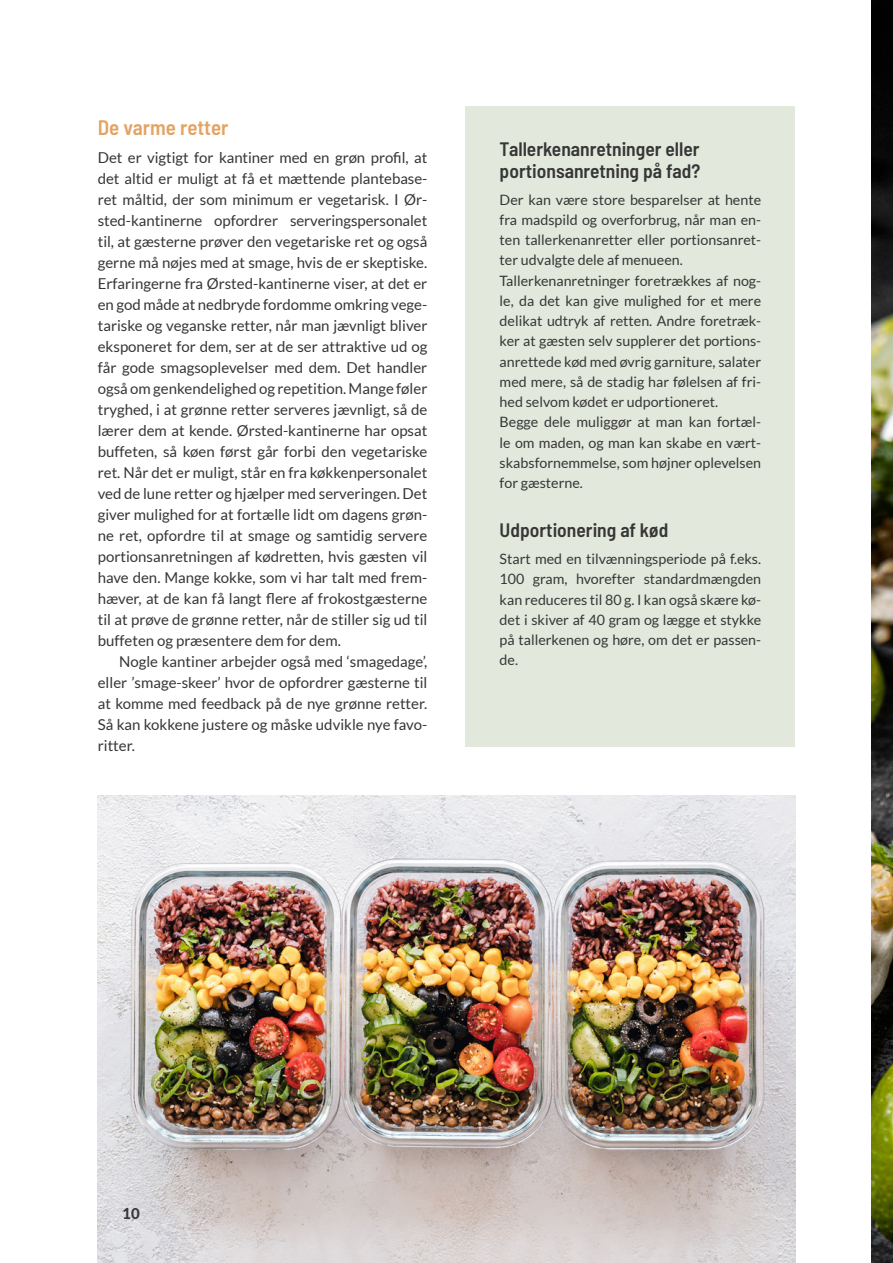
<style>
.page{position:relative;width:893px;height:1263px;background:#fff}
.page>*{position:absolute;margin:0;border:0;box-sizing:border-box;transform-origin:0 0}
.Rubrik-02_En-linje{font:600 semi-condensed 21px "Barlow";color:#e3a362}
.Boks_Overskrift{font:600 semi-condensed 19.5px/22.5px "Barlow";color:#373636}
.Body-1{font:15px/21px "Lato";color:#373636;text-align:justify}
.Sidetal_Højre{font:800 15px "Lato";color:#373636}
.Boks_Punkt-Flg_venstrejusteret{font:14.25px/20.2px "Lato";color:#373636;text-align:justify}
</style>
<div class="page">
<img style="left:98px;top:795px;width:697px;height:468px">
<img style="left:872px;top:0;width:21px;height:1263px">
<div style="left:466px;top:106px;width:329px;height:640px;background:#e2e8dc"></div>
<p class="Rubrik-02_En-linje" style="left:98px;top:114px;width:132px">De varme retter</p>
<p class="Body-1" style="left:98px;top:147px;width:331px">Det er vigtigt for kantiner med en grøn profil, at det altid er muligt at få et mættende plantebase&shy;ret måltid, der som minimum er vegetarisk. I Ør&shy;sted-kantinerne opfordrer serveringspersonalet til, at gæsterne prøver den vegetariske ret og også gerne må nøjes med at smage, hvis de er skeptiske.<br>Erfaringerne fra Ørsted-kantinerne viser, at det er en god måde at nedbryde fordomme omkring vege&shy;tariske og veganske retter, når man jævnligt bliver eksponeret for dem, ser at de ser attraktive ud og får gode smagsoplevelser med dem. Det handler også om genkendelighed og repetition. Mange føler tryghed, i at grønne retter serveres jævnligt, så de lærer dem at kende. Ørsted-kantinerne har opsat buffeten, så køen først går forbi den vegetariske ret. Når det er muligt, står en fra køkkenpersonalet ved de lune retter og hjælper med serveringen. Det giver mulighed for at fortælle lidt om dagens grøn&shy;ne ret, opfordre til at smage og samtidig servere portionsanretningen af kødretten, hvis gæsten vil have den. Mange kokke, som vi har talt med frem&shy;hæver, at de kan få langt flere af frokostgæsterne til at prøve de grønne retter, når de stiller sig ud til buffeten og præsentere dem for dem.</p>
<p class="Body-1" style="left:98px;top:651px;width:331px;text-indent:21px">Nogle kantiner arbejder også med ‘smagedage’, eller ’smage-skeer’ hvor de opfordrer gæsterne til at komme med feedback på de nye grønne retter.<br>Så kan kokkene justere og måske udvikle nye favo&shy;ritter.</p>
<p class="Boks_Overskrift" style="left:500px;top:137px;width:202px">Tallerkenanretninger eller portionsanretning på fad?</p>
<p class="Boks_Punkt-Flg_venstrejusteret" style="left:500px;top:189px;width:263px">Der kan være store besparelser at hente fra madspild og overforbrug, når man en&shy;ten tallerkenanretter eller portionsanret&shy;ter udvalgte dele af menueen.</p>
<p class="Boks_Punkt-Flg_venstrejusteret" style="left:500px;top:270px;width:263px">Tallerkenanretninger foretrækkes af nog&shy;le, da det kan give mulighed for et mere delikat udtryk af retten. Andre foretræk&shy;ker at gæsten selv supplerer det portions&shy;anrettede kød med øvrig garniture, salater med mere, så de stadig har følelsen af fri&shy;hed selvom kødet er udportioneret.</p>
<p class="Boks_Punkt-Flg_venstrejusteret" style="left:500px;top:412px;width:263px">Begge dele muliggør at man kan fortæl&shy;le om maden, og man kan skabe en vært&shy;skabsfornemmelse, som højner oplevelsen for gæsterne.</p>
<p class="Boks_Overskrift" style="left:500px;top:519px;width:170px">Udportionering af kød</p>
<p class="Boks_Punkt-Flg_venstrejusteret" style="left:500px;top:549px;width:263px">Start med en tilvænningsperiode på f.eks.<br>100 gram, hvorefter standardmængden kan reduceres til 80 g. I kan også skære kø&shy;det i skiver af 40 gram og lægge et stykke på tallerkenen og høre, om det er passen&shy;de.</p>
<p class="Sidetal_Højre" style="left:122px;top:1202px;width:19px">10</p>
</div>
